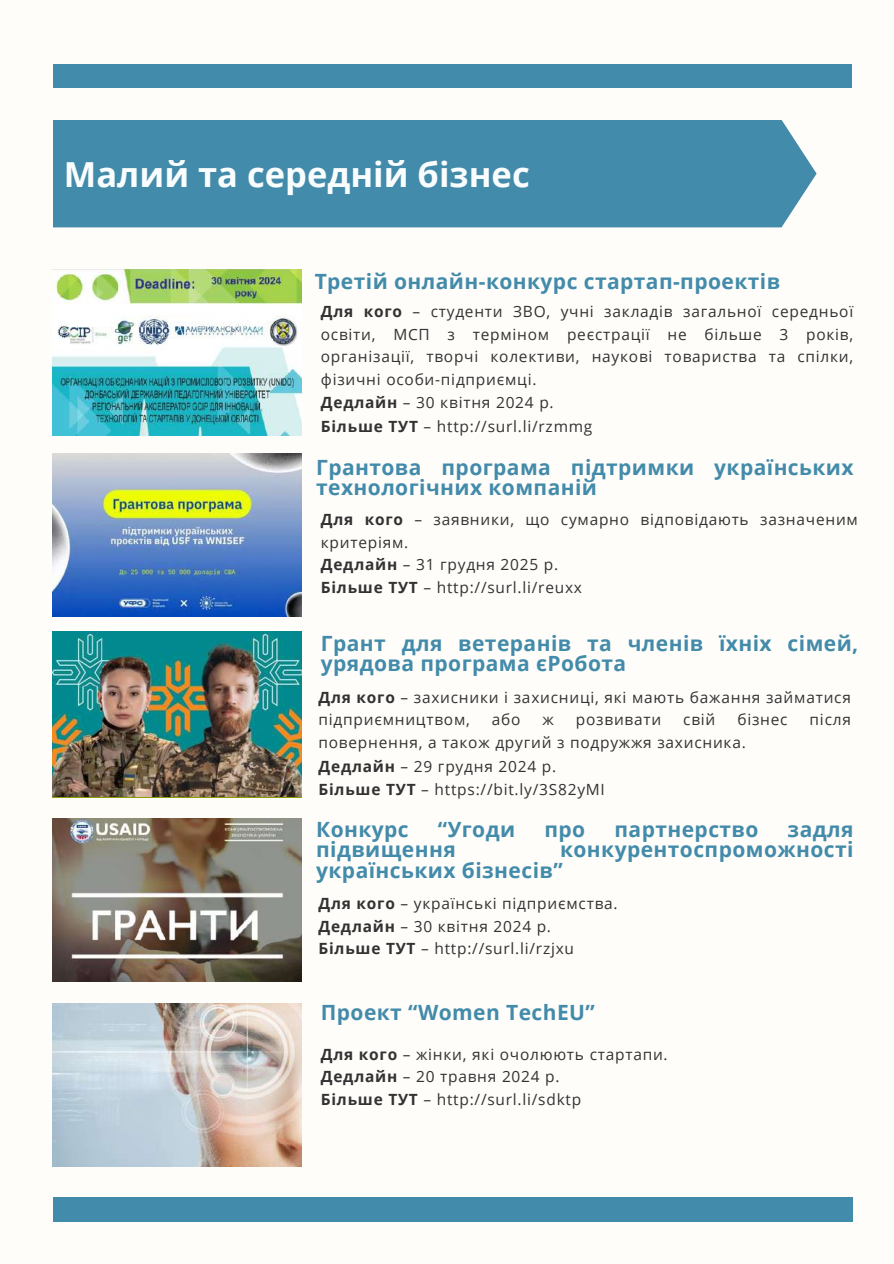
<style>
.page{position:relative;width:894px;height:1264px;background:#fff}
.page>*{position:absolute;margin:0;border:0;box-sizing:border-box;transform-origin:0 0}
.t1{font:700 34.5px "Open Sans";color:#fafdfd}
.t2{font:700 21px/20.2px "Open Sans";letter-spacing:.02em;color:#438baa}
.t3{font:15.45px/22.5px "Open Sans";letter-spacing:.05em;color:#323232}
.s1{font-weight:700}
</style>
<div class="page">
<div style="left:0;top:0;width:893px;height:1263px;background:#fffdfa"></div>
<div style="left:53px;top:64px;width:797px;height:24px;background:#438baa"></div>
<div style="left:53px;top:1197px;width:799px;height:24px;background:#438baa"></div>
<div style="left:53px;top:120px;width:763px;height:107px;background:#438baa"></div>
<img style="left:53px;top:270px;width:248px;height:165px">
<img style="left:53px;top:818px;width:248px;height:163px">
<img style="left:53px;top:631px;width:248px;height:165px">
<img style="left:53px;top:453px;width:248px;height:164px">
<img style="left:53px;top:1003px;width:248px;height:163px">
<h1 class="t1" style="left:64px;top:150px;width:467px">Малий та середній бізнес</h1>
<h2 class="t2" style="left:314px;top:270px;width:467px">Третій онлайн-конкурс стартап-проектів</h2>
<p class="t3" style="left:321px;top:300px;width:534px;line-height:23px"><span class="s1">Для кого</span> – студенти ЗВО, учні закладів загальної середньої освіти, МСП з терміном реєстрації не більше 3 років, організації, творчі колективи, наукові товариства та спілки, фізичні особи-підприємці.<br><span class="s1">Дедлайн</span> – 30 квітня 2024 р.<br><span class="s1">Більше ТУТ</span> – http://surl.li/rzmmg</p>
<h2 class="t2" style="left:316px;top:456px;width:539px">Грантова програма підтримки українських технологічних компаній</h2>
<p class="t3" style="left:321px;top:508px;width:538px"><span class="s1">Для кого</span> – заявники, що сумарно відповідають зазначеним критеріям.<br><span class="s1">Дедлайн</span> – 31 грудня 2025 р.<br><span class="s1">Більше ТУТ</span> – http://surl.li/reuxx</p>
<h2 class="t2" style="left:321px;top:632px;width:539px">Грант для ветеранів та членів їхніх сімей, урядова програма єРобота</h2>
<p class="t3" style="left:318px;top:685px;width:534px"><span class="s1">Для кого</span> – захисники і захисниці, які мають бажання займатися підприємництвом,</p>
<p class="t3" style="left:492px;top:708px;width:30px">або</p>
<p class="t3" style="left:542px;top:708px;width:13px">ж</p>
<p class="t3" style="left:575px;top:708px;width:87px">розвивати</p>
<p class="t3" style="left:683px;top:708px;width:34px">свій</p>
<p class="t3" style="left:737px;top:708px;width:52px">бізнес</p>
<p class="t3" style="left:809px;top:708px;width:43px">після</p>
<p class="t3" style="left:318px;top:730px;width:429px;line-height:23.7px">повернення, а також другий з подружжя захисника.<br><span class="s1">Дедлайн</span> – 29 грудня 2024 р.<br><span class="s1">Більше ТУТ</span> – https://bit.ly/3S82yMI</p>
<h2 class="t2" style="left:316px;top:818px;width:94px">Конкурс</h2>
<h2 class="t2" style="left:438px;top:818px;width:79px">“Угоди</h2>
<h2 class="t2" style="left:544px;top:818px;width:42px">про</h2>
<h2 class="t2" style="left:614px;top:818px;width:145px">партнерство</h2>
<h2 class="t2" style="left:787px;top:818px;width:67px">задля</h2>
<h2 class="t2" style="left:316px;top:839px;width:141px">підвищення</h2>
<h2 class="t2" style="left:316px;top:839px;width:539px;text-indent:244px">конкурентоспроможності українських бізнесів”</h2>
<p class="t3" style="left:318px;top:891px;width:300px"><span class="s1">Для кого</span> – українські підприємства.<br><span class="s1">Дедлайн</span> – 30 квітня 2024 р.<br><span class="s1">Більше ТУТ</span> – http://surl.li/rzjxu</p>
<h2 class="t2" style="left:321px;top:1002px;width:275px">Проект “Women TechEU”</h2>
<p class="t3" style="left:321px;top:1042px;width:348px"><span class="s1">Для кого</span> – жінки, які очолюють стартапи.<br><span class="s1">Дедлайн</span> – 20 травня 2024 р.<br><span class="s1">Більше ТУТ</span> – http://surl.li/sdktp</p>
</div>
